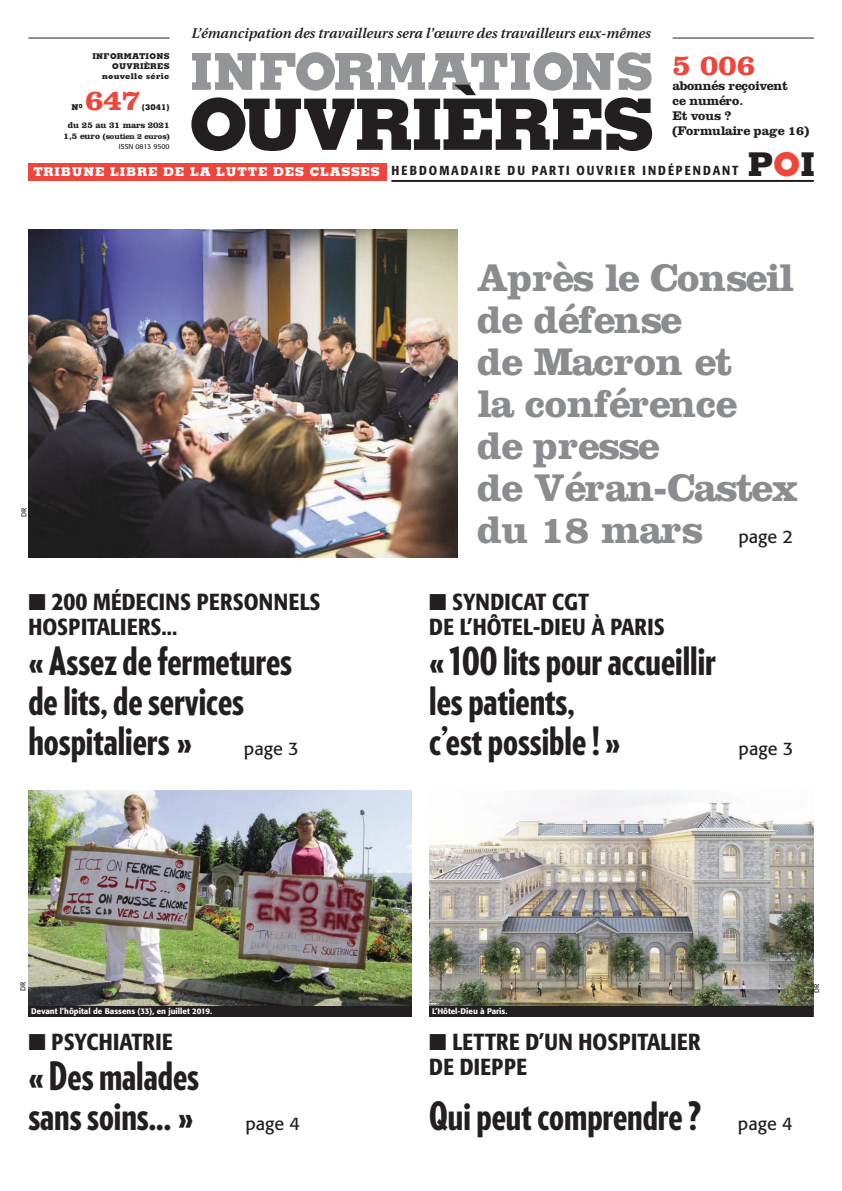
<style>
.page{position:relative;width:842px;height:1191px;background:#fff}
.page>*{position:absolute;margin:0;border:0;box-sizing:border-box;transform-origin:0 0}
.t1{font:800 71px "Memphis";letter-spacing:-.035em;color:#231f20}
.t2{font:800 51px "Memphis";color:#939598}
.t3{font:700 40px/42px "Clarendon";color:#8a8c8f}
.t4{font:900 39px/40px "Guggenheim Compressed";color:#231f20}
.t5{font:800 32.7px "Memphis";color:#231f20}
.t6{font:700 30px "Clarendon";color:#ef463c}
.t7{font:500 condensed 23px/25px "Formata";letter-spacing:.01em;color:#231f20}
.t8{font:18px "Formata";color:#231f20}
.t9{font:italic 600 14px "Utopia";color:#231f20}
.t10{font:500 condensed 13px "Formata";letter-spacing:.155em;color:#231f20}
.t11{font:700 13px/15px "Clarendon";color:#231f20}
.t12{font:700 9px "Clarendon";color:#231f20}
.t13{font:500 8px "Formata";color:#fff}
.t14{font:800 8px/10px "Memphis";letter-spacing:.035em;color:#231f20;text-align:right}
.t15{font:700 8px "Clarendon";letter-spacing:-.03em;color:#231f20}
.t16{font:7px "Formata";color:#231f20}
.s1{font-size:9px}
.s2{font-family:"Memphis";font-weight:800;font-stretch:normal;font-size:12.2px;color:#fff}
.s3{color:#ef463c}
.s4{font-size:25px}
.s5{font-family:"Formata";font-weight:400;font-size:18px}
</style>
<div class="page">
<hr style="left:28px;top:38px;width:142px;height:1px;background:#231f20">
<hr style="left:672px;top:38px;width:142px;height:1px;background:#231f20">
<div style="left:28px;top:163px;width:359px;height:18px;background:#ef463c"></div>
<hr style="left:391px;top:180px;width:423px;height:2px;background:#231f20">
<img style="left:28px;top:790px;width:383px;height:216px">
<img style="left:429px;top:790px;width:385px;height:226px">
<img style="left:28px;top:229px;width:429px;height:329px">
<div style="left:28px;top:1006px;width:384px;height:10px;background:#231f20"></div>
<div style="left:429px;top:1006px;width:384px;height:10px;background:#231f20"></div>
<p class="t9" style="left:192px;top:28px;width:461px">L’émancipation des travailleurs sera l’œuvre des travailleurs eux-mêmes</p>
<h2 class="t2" style="left:190px;top:53px;width:464px">INFORMATIONS</h2>
<p class="t14" style="left:92px;top:52px;width:79px">INFORMATIONS<br>OUVRIÈRES nouvelle série</p>
<p class="t6" style="left:672px;top:47px;width:84px">5 006</p>
<p class="t11" style="left:672px;top:78px;width:138px">abonnés reçoivent<br>ce numéro.<br>Et vous ? (Formulaire page 16)</p>
<h1 class="t1" style="left:189px;top:99px;width:467px">OUVRIÈRES</h1>
<p class="t6" style="left:85px;top:82px;width:56px">647</p>
<p class="t14" style="left:142px;top:103px;width:29px">(3041)</p>
<p class="t12" style="left:68px;top:120px;width:103px">du 25 au 31 mars 2021</p>
<p class="t15" style="left:64px;top:131px;width:107px"><span class="s1">1,5 euro</span> (soutien 2 euros)</p>
<p class="t16" style="left:119px;top:144px;width:52px">ISSN 0813 9500</p>
<p class="t10" style="left:33px;top:166px;width:707px"><span class="s2">TRIBUNE LIBRE DE LA LUTTE DES CLASSES</span> HEBDOMADAIRE DU PARTI OUVRIER INDÉPENDANT</p>
<p class="t14" style="left:72px;top:103px;width:12px">N<sup>0</sup></p>
<p class="t5" style="left:748px;top:152px;width:69px">P<span class="s3">O</span>I</p>
<p class="t16" style="left:21px;top:517px;width:11px;rotate:-90deg">DR</p>
<p class="t7" style="left:28px;top:591px;width:293px">■ <span class="s4">200</span> MÉDECINS PERSONNELS<br>HOSPITALIERS...</p>
<p class="t4" style="left:28px;top:642px;width:265px">« Assez de fermetures de lits, de services hospitaliers »</p>
<p class="t8" style="left:244px;top:741px;width:56px">page 3</p>
<p class="t3" style="left:477px;top:256px;width:323px">Après le Conseil de défense<br>de Macron et<br>la conférence<br>de presse<br>de Véran-Castex du 18 mars</p>
<p class="t8" style="left:738px;top:529px;width:56px">page 2</p>
<p class="t7" style="left:429px;top:591px;width:237px">■ SYNDICAT CGT<br>DE L’HÔTEL-DIEU À PARIS</p>
<p class="t4" style="left:429px;top:642px;width:288px">« 100 lits pour accueillir les patients,<br>c’est possible ! »</p>
<p class="t8" style="left:738px;top:741px;width:56px">page 3</p>
<p class="t16" style="left:20px;top:991px;width:11px;rotate:-90deg">DR</p>
<p class="t13" style="left:31px;top:1007px;width:182px">Devant l’hôpital de Bassens (33), en juillet 2019.</p>
<p class="t13" style="left:432px;top:1007px;width:77px">L’Hôtel-Dieu à Paris.</p>
<p class="t7" style="left:28px;top:1031px;width:146px">■ PSYCHIATRIE</p>
<p class="t4" style="left:28px;top:1057px;width:172px">« Des malades sans soins... »</p>
<p class="t8" style="left:245px;top:1116px;width:56px">page 4</p>
<p class="t7" style="left:429px;top:1031px;width:273px">■ LETTRE D’UN HOSPITALIER<br>DE DIEPPE</p>
<p class="t4" style="left:429px;top:1097px;width:365px">Qui peut comprendre ? <span class="s5">page 4</span></p>
<p class="t16" style="left:814px;top:993px;width:11px;rotate:-90deg">DR</p>
</div>
